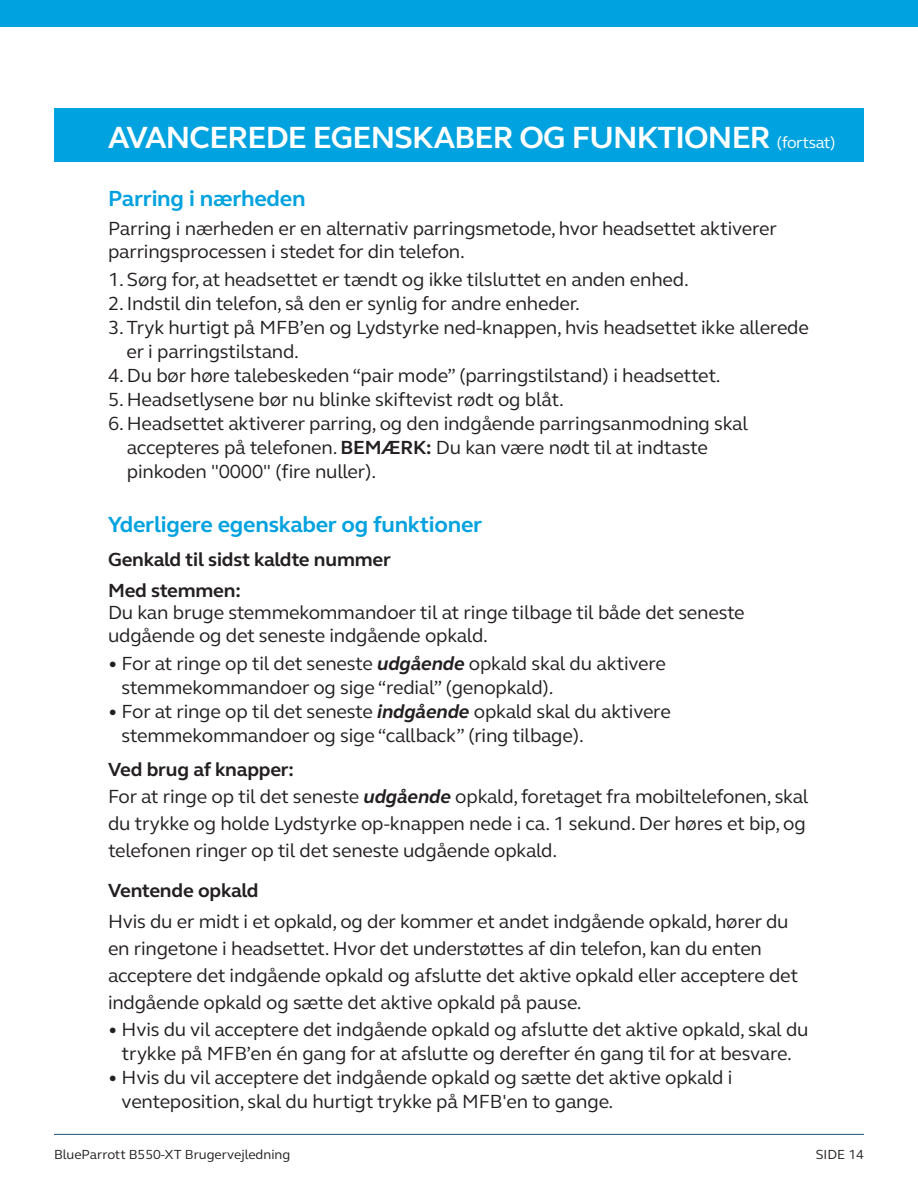
<style>
.page{position:relative;width:918px;height:1188px;background:#fff}
.page>*{position:absolute;margin:0;border:0;box-sizing:border-box;transform-origin:0 0}
.UG_Header{font:700 31.5px "GN Elliot";letter-spacing:-.025em;color:#fff}
.UG_Body_Copy{font:700 22.5px "GN Elliot";letter-spacing:-.01em;color:#00a2df}
.UG_Subhead{font:700 22.5px "GN Elliot";letter-spacing:-.01em;color:#00a2df}
.UG_Body_Copy-2{font:19.5px/24px "GN Elliot";letter-spacing:-.01em;color:#231f20}
.UG_Subhead-2{font:700 19.5px "GN Elliot";letter-spacing:-.01em;color:#231f20}
.t1{font:13.5px "GN Elliot";color:#231f20}
.s1{font-weight:400;font-size:16.5px}
.s2{font-weight:700}
.s3{font-weight:700;font-style:italic}
</style>
<div class="page">
<div style="left:0;top:0;width:918px;height:27px;background:#00a2df"></div>
<hr style="left:54px;top:1134px;width:810px;height:1px;background:#265176">
<div style="left:54px;top:108px;width:810px;height:54px;background:#00a2df"></div>
<p class="UG_Header" style="left:108px;top:117px;width:729px">AVANCEREDE EGENSKABER OG FUNKTIONER <span class="s1">(fortsat)</span></p>
<p class="UG_Subhead" style="left:108px;top:183px;width:199px">Parring i nærheden</p>
<p class="UG_Body_Copy-2" style="left:108px;top:217px;width:670px;line-height:22.5px">Parring i nærheden er en alternativ parringsmetode, hvor headsettet aktiverer parringsprocessen i stedet for din telefon.</p>
<p class="UG_Body_Copy-2" style="left:108px;top:267px;width:580px">1. Sørg for, at headsettet er tændt og ikke tilsluttet en anden enhed.</p>
<p class="UG_Body_Copy-2" style="left:108px;top:291px;width:471px">2. Indstil din telefon, så den er synlig for andre enheder.</p>
<p class="UG_Body_Copy-2" style="left:127px;top:315px;width:684px;text-indent:-19px">3. Tryk hurtigt på MFB’en og Lydstyrke ned-knappen, hvis headsettet ikke allerede er i parringstilstand.</p>
<p class="UG_Body_Copy-2" style="left:108px;top:363px;width:612px">4. Du bør høre talebeskeden “pair mode” (parringstilstand) i headsettet.</p>
<p class="UG_Body_Copy-2" style="left:108px;top:387px;width:455px">5. Headsetlysene bør nu blinke skiftevist rødt og blåt.</p>
<p class="UG_Body_Copy-2" style="left:127px;top:411px;width:623px;text-indent:-19px">6. Headsettet aktiverer parring, og den indgående parringsanmodning skal accepteres på telefonen. <span class="s2">BEMÆRK:</span> Du kan være nødt til at indtaste pinkoden "0000" (fire nuller).</p>
<p class="UG_Body_Copy" style="left:108px;top:509px;width:376px">Yderligere egenskaber og funktioner</p>
<p class="UG_Subhead-2" style="left:108px;top:546px;width:284px">Genkald til sidst kaldte nummer</p>
<p class="UG_Body_Copy-2" style="left:108px;top:579px;width:638px;line-height:22.5px"><span class="s2">Med stemmen:<br></span>Du kan bruge stemmekommandoer til at ringe tilbage til både det seneste udgående og det seneste indgående opkald.</p>
<p class="UG_Body_Copy-2" style="left:122px;top:651px;width:546px;text-indent:-14px">• For at ringe op til det seneste <span class="s3">udgående</span> opkald skal du aktivere stemmekommandoer og sige “redial” (genopkald).</p>
<p class="UG_Body_Copy-2" style="left:122px;top:699px;width:551px;text-indent:-14px">• For at ringe op til det seneste <span class="s3">indgående</span> opkald skal du aktivere stemmekommandoer og sige “callback” (ring tilbage).</p>
<p class="UG_Body_Copy-2" style="left:108px;top:755px;width:702px;line-height:27px"><span class="s2">Ved brug af knapper:<br></span>For at ringe op til det seneste <span class="s3">udgående</span> opkald, foretaget fra mobiltelefonen, skal du trykke og holde Lydstyrke op-knappen nede i ca. 1 sekund. Der høres et bip, og telefonen ringer op til det seneste udgående opkald.</p>
<p class="UG_Subhead-2" style="left:108px;top:878px;width:152px">Ventende opkald</p>
<p class="UG_Body_Copy-2" style="left:108px;top:907px;width:692px;line-height:27px">Hvis du er midt i et opkald, og der kommer et andet indgående opkald, hører du en ringetone i headsettet. Hvor det understøttes af din telefon, kan du enten acceptere det indgående opkald og afslutte det aktive opkald eller acceptere det indgående opkald og sætte det aktive opkald på pause.</p>
<p class="UG_Body_Copy-2" style="left:108px;top:1017px;width:702px;text-align:center">• Hvis du vil acceptere det indgående opkald og afslutte det aktive opkald, skal du trykke på MFB’en én gang for at afslutte og derefter én gang til for at besvare.</p>
<p class="UG_Body_Copy-2" style="left:122px;top:1065px;width:612px;text-indent:-14px">• Hvis du vil acceptere det indgående opkald og sætte det aktive opkald i venteposition, skal du hurtigt trykke på MFB'en to gange.</p>
<p class="t1" style="left:54px;top:1146px;width:238px">BlueParrott B550-XT Brugervejledning</p>
<p class="t1" style="left:816px;top:1146px;width:50px">SIDE 14</p>
</div>
